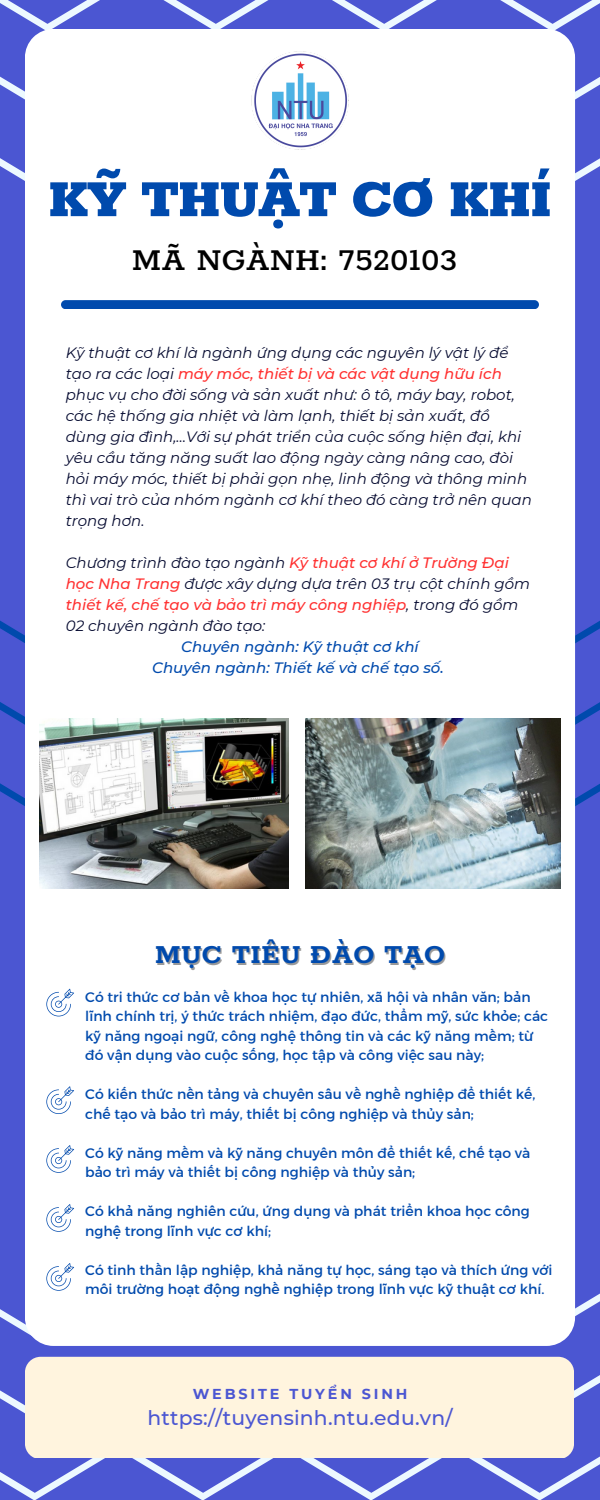
<style>
.page{position:relative;width:600px;height:1500px;background:#4b56d2}
.page>*{position:absolute;margin:0;border:0;box-sizing:border-box;transform-origin:0 0}
.t1{font:900 58px "Rokkitt";letter-spacing:-.04em;color:#004aad}
.t2{font:500 35px "Rokkitt";color:#000}
.t3{font:700 30px "Rokkitt";color:#004aad}
.t4{font:500 20.3px "Montserrat";letter-spacing:.01em;color:#4b56d2}
.t5{font:italic 15px/21px "Montserrat";color:#050a30}
.t6{font:italic 500 15px/21px "Montserrat";color:#004aad;text-align:center}
.t7{font:700 14.4px "Montserrat";letter-spacing:.2em;color:#4b56d2}
.t8{font:14px/19.5px "Kief Montaser Regular";color:#004aad}
.s1{font-weight:500;color:#ff3131}
</style>
<div class="page">
<svg style="left:0;top:0;width:600px;height:194px"></svg>
<svg style="left:0;top:1279px;width:600px;height:221px"></svg>
<svg style="left:0;top:599px;width:600px;height:221px"></svg>
<div style="left:25px;top:29px;width:550px;height:1316px;background:#fff"></div>
<img style="left:39px;top:719px;width:250px;height:170px">
<img style="left:306px;top:719px;width:255px;height:170px">
<svg style="left:46px;top:989px;width:28px;height:27px"></svg>
<svg style="left:46px;top:1086px;width:28px;height:28px"></svg>
<svg style="left:46px;top:1145px;width:28px;height:28px"></svg>
<svg style="left:46px;top:1204px;width:28px;height:28px"></svg>
<svg style="left:46px;top:1263px;width:28px;height:28px"></svg>
<div style="left:25px;top:1357px;width:548px;height:101px;background:#fff4de"></div>
<div style="left:61px;top:300px;width:478px;height:9px;background:#004aad;border-radius:5px"></div>
<img style="left:250px;top:51px;width:100px;height:100px">
<h1 class="t1" style="left:47px;top:169px;width:507px">KỸ THUẬT CƠ KHÍ</h1>
<h2 class="t2" style="left:132px;top:241px;width:327px">MÃ NGÀNH: 7520103</h2>
<p class="t5" style="left:66px;top:342px;width:468px">Kỹ thuật cơ khí là ngành ứng dụng các nguyên lý vật lý để tạo ra các loại <span class="s1">máy móc, thiết bị và các vật dụng hữu ích </span>phục vụ cho đời sống và sản xuất như: ô tô, máy bay, robot, các hệ thống gia nhiệt và làm lạnh, thiết bị sản xuất, đồ dùng gia đình,…Với sự phát triển của cuộc sống hiện đại, khi yêu cầu tăng năng suất lao động ngày càng nâng cao, đòi hỏi máy móc, thiết bị phải gọn nhẹ, linh động và thông minh thì vai trò của nhóm ngành cơ khí theo đó càng trở nên quan trọng hơn.</p>
<p class="t5" style="left:66px;top:552px;width:466px">Chương trình đào tạo ngành <span class="s1">Kỹ thuật cơ khí ở Trường Đại học Nha Trang</span> được xây dựng dựa trên 03 trụ cột chính gồm <span class="s1">thiết kế, chế tạo và bảo trì máy công nghiệp</span>, trong đó gồm 02 chuyên ngành đào tạo:</p>
<p class="t6" style="left:152px;top:636px;width:293px">Chuyên ngành: Kỹ thuật cơ khí<br>Chuyên ngành: Thiết kế và chế tạo số.</p>
<h3 class="t3" style="left:155px;top:939px;width:292px">MỤC TIÊU ĐÀO TẠO</h3>
<p class="t8" style="left:85px;top:987px;width:464px">Có tri thức cơ bản về khoa học tự nhiên, xã hội và nhân văn; bản lĩnh chính trị, ý thức trách nhiệm, đạo đức, thẩm mỹ, sức khỏe; các kỹ năng ngoại ngữ, công nghệ thông tin và các kỹ năng mềm; từ đó vận dụng vào cuộc sống, học tập và công việc sau này;</p>
<p class="t8" style="left:85px;top:1084px;width:452px">Có kiến thức nền tảng và chuyên sâu về nghề nghiệp để thiết kế, chế tạo và bảo trì máy, thiết bị công nghiệp và thủy sản;</p>
<p class="t8" style="left:85px;top:1143px;width:447px">Có kỹ năng mềm và kỹ năng chuyên môn để thiết kế, chế tạo và bảo trì máy và thiết bị công nghiệp và thủy sản;</p>
<p class="t8" style="left:85px;top:1201px;width:446px">Có khả năng nghiên cứu, ứng dụng và phát triển khoa học công nghệ trong lĩnh vực cơ khí;</p>
<p class="t8" style="left:85px;top:1260px;width:469px">Có tinh thần lập nghiệp, khả năng tự học, sáng tạo và thích ứng với môi trường hoạt động nghề nghiệp trong lĩnh vực kỹ thuật cơ khí.</p>
<p class="t7" style="left:193px;top:1385px;width:216px">WEBSITE TUYỂN SINH</p>
<h3 class="t4" style="left:147px;top:1406px;width:307px">https://tuyensinh.ntu.edu.vn/</h3>
</div>
